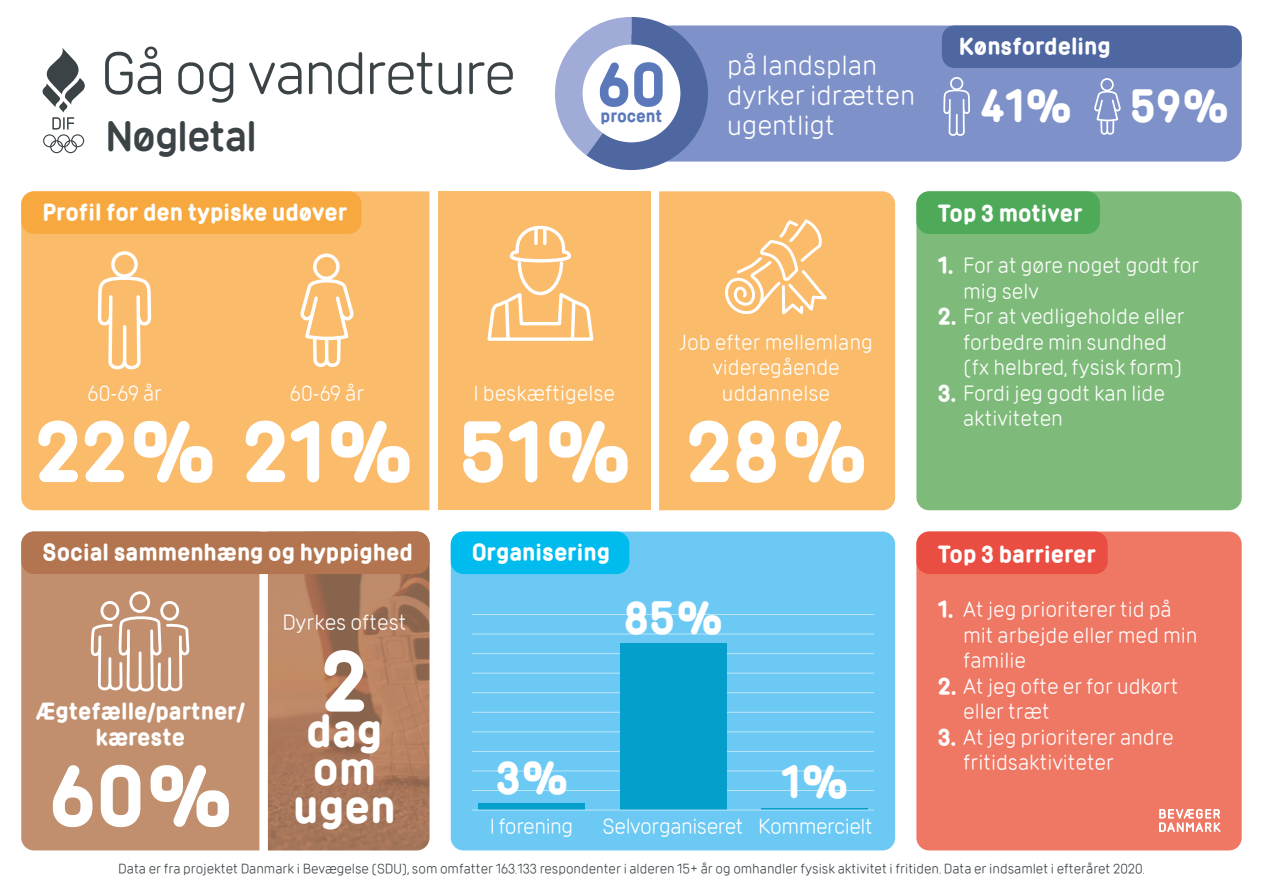
<style>
.page{position:relative;width:1263px;height:893px;background:#fff}
.page>*{position:absolute;margin:0;border:0;box-sizing:border-box;transform-origin:0 0}
.t1{font:700 75px "DIF";color:#fff}
.t2{font:58.5px "DIF";letter-spacing:-.035em;color:#3b4347}
.t3{font:700 53.85px "DIF";color:#5b78bb}
.t4{font:700 40.5px/38.2px "DIF";color:#fff;text-align:center}
.t5{font:600 39px "DIF";letter-spacing:-.03em;color:#3b4347}
.t6{font:27px/30px "DIF";color:#fff}
.t7{font:21px/25.5px "DIF";color:#fff}
.t8{font:700 21px/25.5px "DIF";color:#fff;text-align:center}
.t9{font:21px "DIF";letter-spacing:-.02em;color:#fff}
.t10{font:700 15.3px "DIF";color:#5b78bb}
.t11{font:13.5px "DIF";color:#3b4347}
.s1{font-weight:700}
</style>
<div class="page">
<img style="left:268px;top:532px;width:161px;height:318px">
<div style="left:438px;top:191px;width:213px;height:319px;background:#fabb6a"></div>
<div style="left:659px;top:191px;width:236px;height:319px;background:#fabb6a"></div>
<div style="left:21px;top:191px;width:408px;height:319px;background:#fabb6a"></div>
<div style="left:21px;top:565px;width:238px;height:285px;background:#c28f6e"></div>
<div style="left:21px;top:531px;width:408px;height:43px;background:#b3754f;border-radius:13px"></div>
<div style="left:451px;top:531px;width:444px;height:319px;background:#6bc9f3;border-radius:13px"></div>
<svg style="left:42px;top:48px;width:43px;height:105px"></svg>
<div style="left:916px;top:531px;width:326px;height:319px;background:#ef7865;border-radius:13px"></div>
<div style="left:916px;top:191px;width:326px;height:319px;background:#7ebb7a;border-radius:13px"></div>
<svg style="left:1159px;top:808px;width:62px;height:24px"></svg>
<div style="left:451px;top:531px;width:178px;height:43px;background:#0be;border-radius:13px"></div>
<svg style="left:89px;top:589px;width:103px;height:104px"></svg>
<svg style="left:721px;top:217px;width:111px;height:102px"></svg>
<svg style="left:96px;top:249px;width:57px;height:121px"></svg>
<svg style="left:298px;top:251px;width:58px;height:117px"></svg>
<div style="left:21px;top:191px;width:340px;height:43px;background:#f7a93f;border-radius:13px"></div>
<div style="left:916px;top:191px;width:184px;height:43px;background:#4eaa59;border-radius:13px"></div>
<div style="left:916px;top:531px;width:192px;height:43px;background:#ea4e43;border-radius:13px"></div>
<hr style="left:472px;top:790px;width:402px;height:1px;background:#bce4fa">
<hr style="left:472px;top:771px;width:402px;height:1px;background:#bce4fa">
<hr style="left:472px;top:751px;width:402px;height:1px;background:#bce4fa">
<hr style="left:472px;top:731px;width:402px;height:1px;background:#bce4fa">
<hr style="left:472px;top:712px;width:402px;height:1px;background:#bce4fa">
<hr style="left:472px;top:692px;width:402px;height:1px;background:#bce4fa">
<hr style="left:472px;top:673px;width:402px;height:1px;background:#bce4fa">
<hr style="left:472px;top:653px;width:402px;height:1px;background:#bce4fa">
<hr style="left:472px;top:634px;width:402px;height:1px;background:#bce4fa">
<hr style="left:472px;top:614px;width:402px;height:1px;background:#bce4fa">
<div style="left:478px;top:804px;width:107px;height:6px;background:#04a0cb"></div>
<div style="left:620px;top:644px;width:106px;height:166px;background:#04a0cb"></div>
<hr style="left:761px;top:808px;width:106px;height:2px;background:#04a0cb">
<hr style="left:472px;top:810px;width:402px;height:1px;background:#bce4fa">
<div style="left:629px;top:26px;width:613px;height:136px;background:#7e91c9;border-radius:17px"></div>
<svg style="left:943px;top:77px;width:27px;height:59px"></svg>
<svg style="left:1094px;top:78px;width:27px;height:57px"></svg>
<div style="left:942px;top:26px;width:300px;height:42px;background:#4f67a0;border-radius:13px"></div>
<svg style="left:487px;top:225px;width:107px;height:116px"></svg>
<svg style="left:555px;top:17px;width:153px;height:153px"></svg>
<div style="left:583px;top:45px;width:97px;height:97px;background:#fff;border-radius:50%"></div>
<h2 class="t2" style="left:102px;top:39px;width:415px">Gå og vandreture</h2>
<h3 class="t5" style="left:105px;top:111px;width:154px">Nøgletal</h3>
<p class="t8" style="left:43px;top:200px;width:306px">Profil for den typiske udøver</p>
<h3 class="t3" style="left:597px;top:49px;width:70px">60</h3>
<p class="t10" style="left:600px;top:106px;width:63px">procent</p>
<p class="t6" style="left:727px;top:50px;width:189px">på landsplan dyrker idrætten ugentligt</p>
<p class="t7" style="left:88px;top:380px;width:76px">60-69 år</p>
<h1 class="t1" style="left:35px;top:402px;width:379px">22% 21%</h1>
<p class="t7" style="left:290px;top:380px;width:76px">60-69 år</p>
<p class="t7" style="left:473px;top:380px;width:143px">I beskæftigelse</p>
<h1 class="t1" style="left:459px;top:402px;width:173px">51%</h1>
<p class="t7" style="left:679px;top:329px;width:195px;text-align:center">Job efter mellemlang videregående uddannelse</p>
<h1 class="t1" style="left:686px;top:402px;width:182px">28%</h1>
<p class="t8" style="left:43px;top:540px;width:372px">Social sammenhæng og hyppighed</p>
<p class="t8" style="left:472px;top:540px;width:140px">Organisering</p>
<p class="t8" style="left:36px;top:699px;width:210px">Ægtefælle/partner/ kæreste</p>
<h1 class="t1" style="left:49px;top:746px;width:183px">60%</h1>
<p class="t7" style="left:282px;top:609px;width:126px">Dyrkes oftest</p>
<h1 class="t1" style="left:321px;top:632px;width:49px">2</h1>
<h3 class="t4" style="left:293px;top:712px;width:104px">dag om ugen</h3>
<h3 class="t4" style="left:624px;top:599px;width:100px">85%</h3>
<h3 class="t4" style="left:496px;top:759px;width:73px">3%</h3>
<h3 class="t4" style="left:781px;top:763px;width:68px">1%</h3>
<p class="t9" style="left:490px;top:814px;width:85px">I forening</p>
<p class="t9" style="left:602px;top:814px;width:272px">Selvorganiseret Kommercielt</p>
<p class="t8" style="left:959px;top:34px;width:153px">Kønsfordeling</p>
<h3 class="t4" style="left:980px;top:87px;width:93px">41%</h3>
<h3 class="t4" style="left:1130px;top:87px;width:100px">59%</h3>
<p class="t8" style="left:938px;top:201px;width:146px">Top 3 motiver</p>
<p class="t7" style="left:963px;top:252px;width:238px;text-indent:-26px"><span class="s1">1.</span> For at gøre noget godt for mig selv</p>
<p class="t7" style="left:963px;top:303px;width:223px;text-indent:-26px"><span class="s1">2.</span> For at vedligeholde eller forbedre min sundhed (fx helbred, fysisk form)</p>
<p class="t7" style="left:963px;top:380px;width:203px;text-indent:-26px"><span class="s1">3.</span> Fordi jeg godt kan lide aktiviteten</p>
<p class="t8" style="left:938px;top:541px;width:160px">Top 3 barrierer</p>
<p class="t7" style="left:963px;top:597px;width:236px;text-indent:-26px"><span class="s1">1.</span> At jeg prioriterer tid på mit arbejde eller med min familie</p>
<p class="t7" style="left:963px;top:673px;width:217px;text-indent:-26px"><span class="s1">2.</span> At jeg ofte er for udkørt eller træt</p>
<p class="t7" style="left:963px;top:724px;width:212px;text-indent:-26px"><span class="s1">3.</span> At jeg prioriterer andre fritidsaktiviteter</p>
<p class="t11" style="left:118px;top:861px;width:1028px">Data er fra projektet Danmark i Bevægelse (SDU), som omfatter 163.133 respondenter i alderen 15+ år og omhandler fysisk aktivitet i fritiden. Data er indsamlet i efteråret 2020.</p>
</div>
